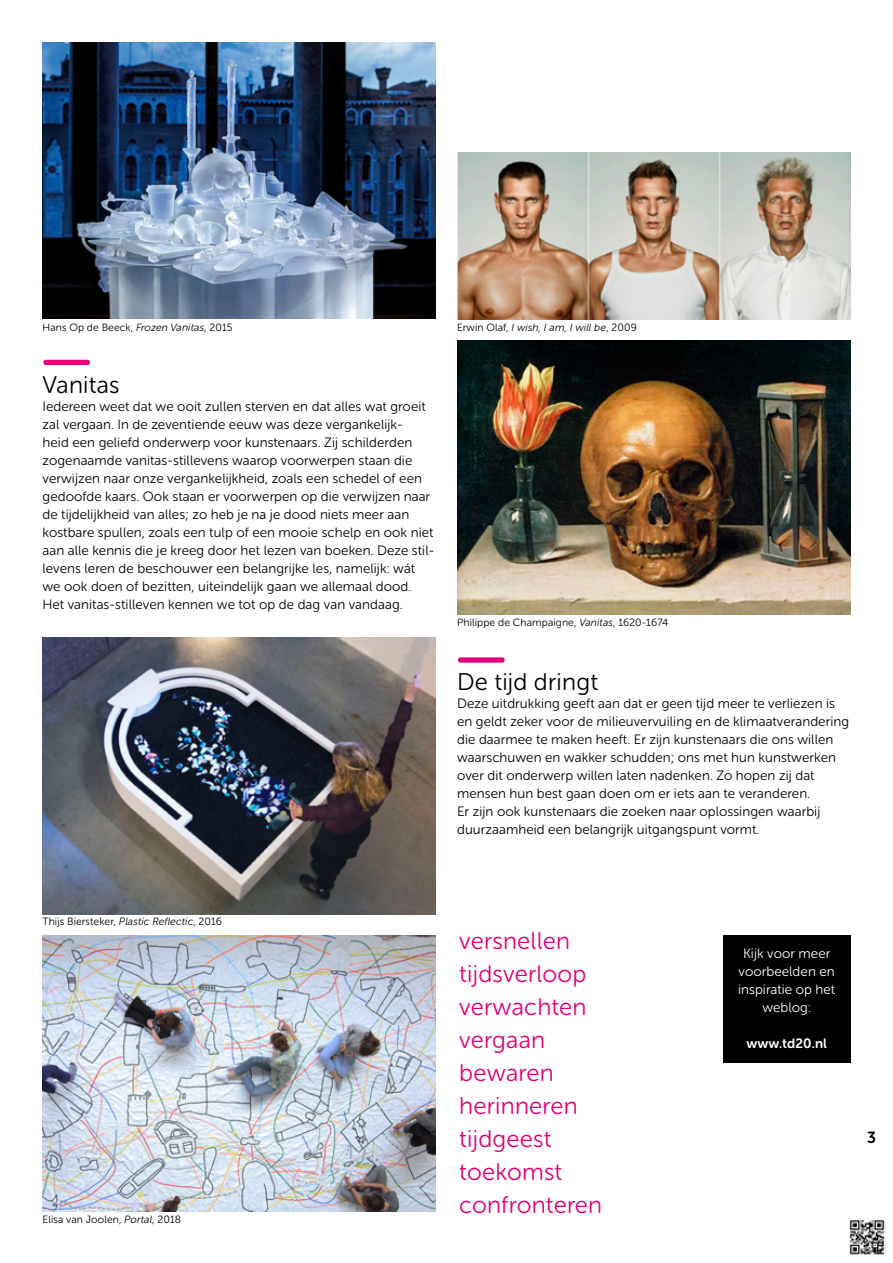
<style>
.page{position:relative;width:893px;height:1263px;background:#fff}
.page>*{position:absolute;margin:0;border:0;box-sizing:border-box;transform-origin:0 0}
.t1{font:90px "Museo Sans Rounded 300";color:#e10079}
.t2{font:24px/33px "Museo Sans Rounded 300";letter-spacing:.01em;color:#e10079}
.t3{font:24px "Museo Sans Rounded 300";letter-spacing:.01em;color:#000}
.t4{font:16.05px "Museo Sans Rounded 700";color:#000}
.t5{font:13.5px/18px "Museo Sans Rounded 300";letter-spacing:.005em;color:#000}
.t6{font:13.5px/18px "Museo Sans Rounded 300";letter-spacing:.005em;color:#fff;text-align:center}
.t7{font:13.5px "Museo Sans Rounded 700";letter-spacing:.005em;color:#fff}
.t8{font:10.5px "Museo Sans Rounded 300";letter-spacing:.01em;color:#000}
.t9{font:italic 10.5px "Museo Sans Rounded 300";letter-spacing:.01em;color:#000}
.s1{font-style:italic}
.s2{font-style:normal}
</style>
<div class="page">
<img style="left:849px;top:1220px;width:36px;height:35px">
<img style="left:43px;top:935px;width:393px;height:277px">
<img style="left:43px;top:638px;width:393px;height:276px">
<img style="left:43px;top:43px;width:393px;height:276px">
<img style="left:457px;top:152px;width:393px;height:167px">
<div style="left:723px;top:935px;width:127px;height:128px;background:#000"></div>
<img style="left:457px;top:340px;width:393px;height:274px">
<p class="t8" style="left:43px;top:322px;width:192px">Hans Op de Beeck, <span class="s1">Frozen Vanitas</span>, 2015</p>
<p class="t9" style="left:457px;top:322px;width:181px"><span class="s2">Erwin Olaf,</span> I wish, I am, I will be<span class="s2">, 2009</span></p>
<h1 class="t1" style="left:43px;top:280px;width:50px">_</h1>
<h2 class="t3" style="left:43px;top:372px;width:79px">Vanitas</h2>
<p class="t5" style="left:43px;top:397px;width:393px">Iedereen weet dat we ooit zullen sterven en dat alles wat groeit zal vergaan. In de zeventiende eeuw was deze vergankelijk-<br>heid een geliefd onderwerp voor kunstenaars. Zij schilderden zogenaamde vanitas-stillevens waarop voorwerpen staan die verwijzen naar onze vergankelijkheid, zoals een schedel of een gedoofde kaars. Ook staan er voorwerpen op die verwijzen naar de tijdelijkheid van alles; zo heb je na je dood niets meer aan kostbare spullen, zoals een tulp of een mooie schelp en ook niet aan alle kennis die je kreeg door het lezen van boeken. Deze stil&shy;levens leren de beschouwer een belangrijke les, namelijk: wát we ook doen of bezitten, uiteindelijk gaan we allemaal dood.<br>Het vanitas-stilleven kennen we tot op de dag van vandaag.</p>
<p class="t8" style="left:457px;top:617px;width:213px">Philippe de Champaigne, <span class="s1">Vanitas</span>, 1620-1674</p>
<h1 class="t1" style="left:457px;top:578px;width:50px">_</h1>
<h2 class="t3" style="left:457px;top:669px;width:142px">De tijd dringt</h2>
<p class="t5" style="left:457px;top:695px;width:393px">Deze uitdrukking geeft aan dat er geen tijd meer te verliezen is en geldt zeker voor de milieuvervuiling en de klimaatverandering die daarmee te maken heeft. Er zijn kunstenaars die ons willen waarschuwen en wakker schudden; ons met hun kunstwerken over dit onderwerp willen laten nadenken. Zo hopen zij dat mensen hun best gaan doen om er iets aan te veranderen.<br>Er zijn ook kunstenaars die zoeken naar oplossingen waarbij duurzaamheid een belangrijk uitgangspunt vormt.</p>
<p class="t8" style="left:43px;top:916px;width:181px">Thijs Biersteker, <span class="s1">Plastic Reflectic</span>, 2016</p>
<p class="t8" style="left:43px;top:1214px;width:140px">Elisa van Joolen, <span class="s1">Portal</span>, 2018</p>
<h2 class="t2" style="left:459px;top:925px;width:145px">versnellen tijdsverloop verwachten vergaan bewaren herinneren tijdgeest toekomst confronteren</h2>
<p class="t6" style="left:738px;top:944px;width:99px">Kijk voor meer voorbeelden en inspiratie op het weblog:</p>
<p class="t7" style="left:746px;top:1035px;width:82px">www.td20.nl</p>
<p class="t4" style="left:867px;top:1129px;width:10px">3</p>
</div>
